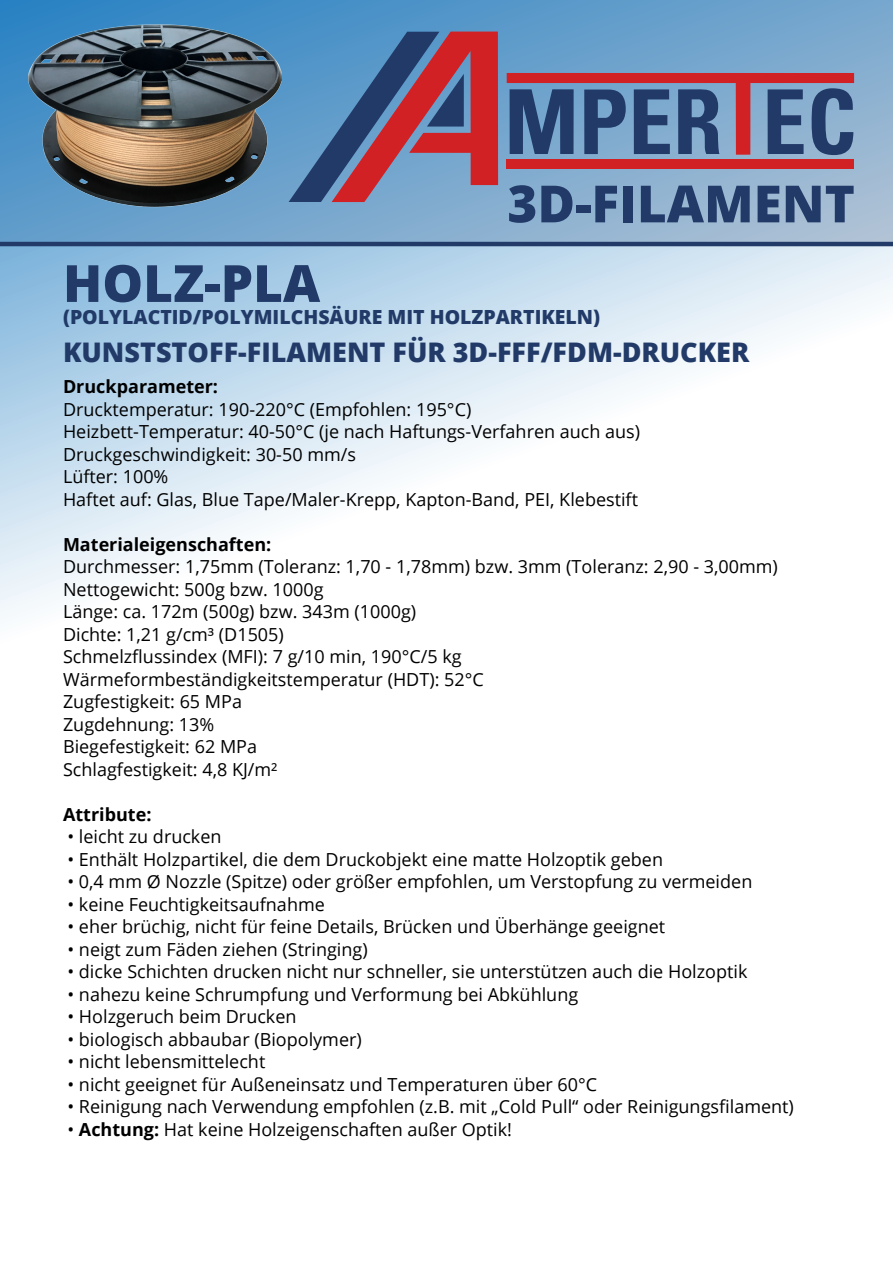
<style>
.page{position:relative;width:893px;height:1263px;background:#fff}
.page>*{position:absolute;margin:0;border:0;box-sizing:border-box;transform-origin:0 0}
.t1{font:800 51.3px "Open Sans";color:#213a68}
.t2{font:800 27px "Open Sans";color:#213a68}
.t3{font:800 19.5px "Open Sans";color:#213a68}
.t4{font:18px/22.5px "Open Sans";color:#000}
.t5{font:700 18px "Open Sans";color:#000}
.s1{font-weight:700}
</style>
<div class="page">
<svg style="left:0;top:0;width:893px;height:617px"></svg>
<hr style="left:0;top:242px;width:893px;height:4px;background:#213a68">
<div style="left:506px;top:159px;width:348px;height:10px;background:#d12124"></div>
<svg style="left:507px;top:73px;width:347px;height:82px;background:#68698b"></svg>
<svg style="left:289px;top:32px;width:209px;height:170px;background:#796586"></svg>
<img style="left:28px;top:0;width:253px;height:242px">
<p class="t1" style="left:507px;top:165px;width:349px">3D-FILAMENT</p>
<h1 class="t1" style="left:63px;top:244px;width:259px">HOLZ-PLA</h1>
<p class="t3" style="left:63px;top:302px;width:539px">(POLYLACTID/POLYMILCHSÄURE MIT HOLZPARTIKELN)</p>
<h2 class="t2" style="left:63px;top:332px;width:688px">KUNSTSTOFF-FILAMENT FÜR 3D-FFF/FDM-DRUCKER</h2>
<h4 class="t5" style="left:63px;top:374px;width:157px">Druckparameter:</h4>
<p class="t4" style="left:63px;top:397px;width:579px">Drucktemperatur: 190-220°C (Empfohlen: 195°C)<br>Heizbett-Temperatur: 40-50°C (je nach Haftungs-Verfahren auch aus)<br>Druckgeschwindigkeit: 30-50 mm/s<br>Lüfter: 100%<br>Haftet auf: Glas, Blue Tape/Maler-Krepp, Kapton-Band, PEI, Klebestift</p>
<h4 class="t5" style="left:63px;top:531px;width:210px">Materialeigenschaften:</h4>
<p class="t4" style="left:63px;top:555px;width:716px">Durchmesser: 1,75mm (Toleranz: 1,70 - 1,78mm) bzw. 3mm (Toleranz: 2,90 - 3,00mm)<br>Nettogewicht: 500g bzw. 1000g<br>Länge: ca. 172m (500g) bzw. 343m (1000g)<br>Dichte: 1,21 g/cm³ (D1505)</p>
<p class="t4" style="left:63px;top:645px;width:400px">Schmelzflussindex (MFI): 7 g/10 min, 190°C/5 kg</p>
<p class="t4" style="left:63px;top:667px;width:422px">Wärmeformbeständigkeitstemperatur (HDT): 52°C<br>Zugfestigkeit: 65 MPa<br>Zugdehnung: 13%<br>Biegefestigkeit: 62 MPa<br>Schlagfestigkeit: 4,8 KJ/m²</p>
<h4 class="t5" style="left:63px;top:801px;width:90px">Attribute:</h4>
<p class="t4" style="left:68px;top:825px;width:156px">• leicht zu drucken</p>
<p class="t4" style="left:68px;top:847px;width:597px">• Enthält Holzpartikel, die dem Druckobjekt eine matte Holzoptik geben</p>
<p class="t4" style="left:68px;top:870px;width:686px">• 0,4 mm Ø Nozzle (Spitze) oder größer empfohlen, um Verstopfung zu vermeiden</p>
<p class="t4" style="left:68px;top:892px;width:259px">• keine Feuchtigkeitsaufnahme</p>
<p class="t4" style="left:68px;top:915px;width:599px">• eher brüchig, nicht für feine Details, Brücken und Überhänge geeignet</p>
<p class="t4" style="left:68px;top:937px;width:302px">• neigt zum Fäden ziehen (Stringing)</p>
<p class="t4" style="left:68px;top:960px;width:681px">• dicke Schichten drucken nicht nur schneller, sie unterstützen auch die Holzoptik</p>
<p class="t4" style="left:68px;top:982px;width:512px">• nahezu keine Schrumpfung und Verformung bei Abkühlung</p>
<p class="t4" style="left:68px;top:1005px;width:231px">• Holzgeruch beim Drucken</p>
<p class="t4" style="left:68px;top:1027px;width:296px">• biologisch abbaubar (Biopolymer)</p>
<p class="t4" style="left:68px;top:1050px;width:199px">• nicht lebensmittelecht</p>
<p class="t4" style="left:68px;top:1072px;width:531px">• nicht geeignet für Außeneinsatz und Temperaturen über 60°C</p>
<p class="t4" style="left:68px;top:1095px;width:728px">• Reinigung nach Verwendung empfohlen (z.B. mit „Cold Pull“ oder Reinigungsfilament)</p>
<p class="t4" style="left:68px;top:1117px;width:446px">• <span class="s1">Achtung:</span> Hat keine Holzeigenschaften außer Optik!</p>
</div>
